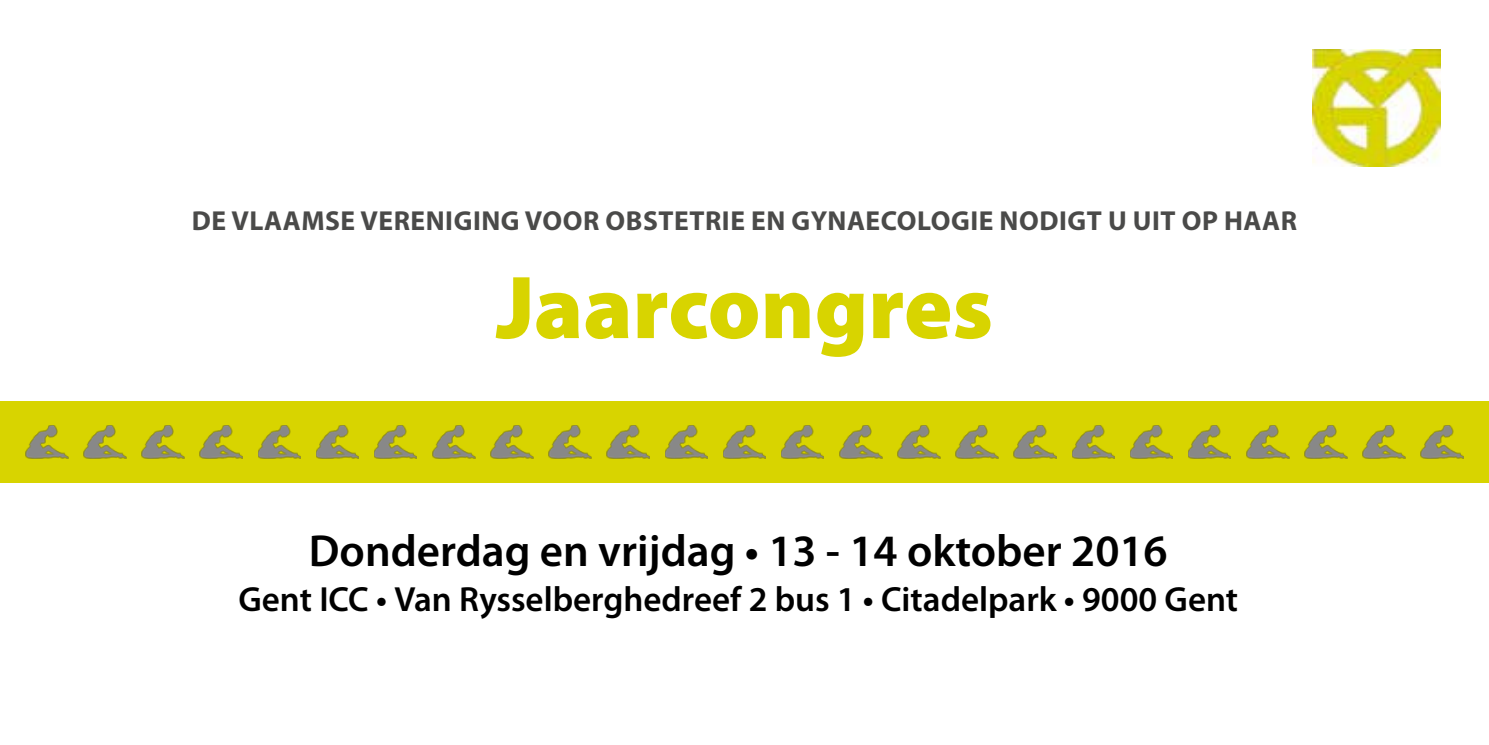
<style>
.page{position:relative;width:1489px;height:745px;background:#fff}
.page>*{position:absolute;margin:0;border:0;box-sizing:border-box;transform-origin:0 0}
.t1{font:900 90px "Myriad Pro";color:#d8d400}
.t2{font:600 45px "Myriad Pro";color:#000}
.t3{font:600 35px "Myriad Pro";color:#000}
.t4{font:700 27.5px "Myriad Pro";letter-spacing:.02em;color:#4a4a49}
</style>
<div class="page">
<div style="left:0;top:400px;width:1488px;height:82px;background:#d8d400"></div>
<img style="left:26px;top:425px;width:42px;height:33px">
<img style="left:84px;top:425px;width:42px;height:33px">
<img style="left:142px;top:425px;width:42px;height:33px">
<img style="left:200px;top:425px;width:42px;height:33px">
<img style="left:258px;top:425px;width:42px;height:33px">
<img style="left:316px;top:425px;width:43px;height:33px">
<img style="left:374px;top:425px;width:43px;height:33px">
<img style="left:432px;top:425px;width:43px;height:33px">
<img style="left:490px;top:425px;width:43px;height:33px">
<img style="left:549px;top:425px;width:42px;height:33px">
<img style="left:607px;top:425px;width:42px;height:33px">
<img style="left:665px;top:425px;width:42px;height:33px">
<img style="left:723px;top:425px;width:42px;height:33px">
<img style="left:781px;top:425px;width:42px;height:33px">
<img style="left:839px;top:425px;width:43px;height:33px">
<img style="left:897px;top:425px;width:43px;height:33px">
<img style="left:955px;top:425px;width:43px;height:33px">
<img style="left:1013px;top:425px;width:43px;height:33px">
<img style="left:1072px;top:425px;width:42px;height:33px">
<img style="left:1130px;top:425px;width:42px;height:33px">
<img style="left:1188px;top:425px;width:42px;height:33px">
<img style="left:1246px;top:425px;width:42px;height:33px">
<img style="left:1304px;top:425px;width:42px;height:33px">
<img style="left:1362px;top:425px;width:43px;height:33px">
<img style="left:1420px;top:425px;width:43px;height:33px">
<img style="left:1312px;top:49px;width:128px;height:117px">
<p class="t4" style="left:192px;top:202px;width:1106px">DE VLAAMSE VERENIGING VOOR OBSTETRIE EN GYNAECOLOGIE NODIGT U UIT OP HAAR</p>
<h1 class="t1" style="left:496px;top:247px;width:498px">Jaarcongres</h1>
<h2 class="t2" style="left:309px;top:522px;width:860px">Donderdag en vrijdag • 13 - 14 oktober 2016</h2>
<p class="t3" style="left:238px;top:576px;width:1001px">Gent ICC • Van Rysselberghedreef 2 bus 1 • Citadelpark • 9000 Gent</p>
</div>
